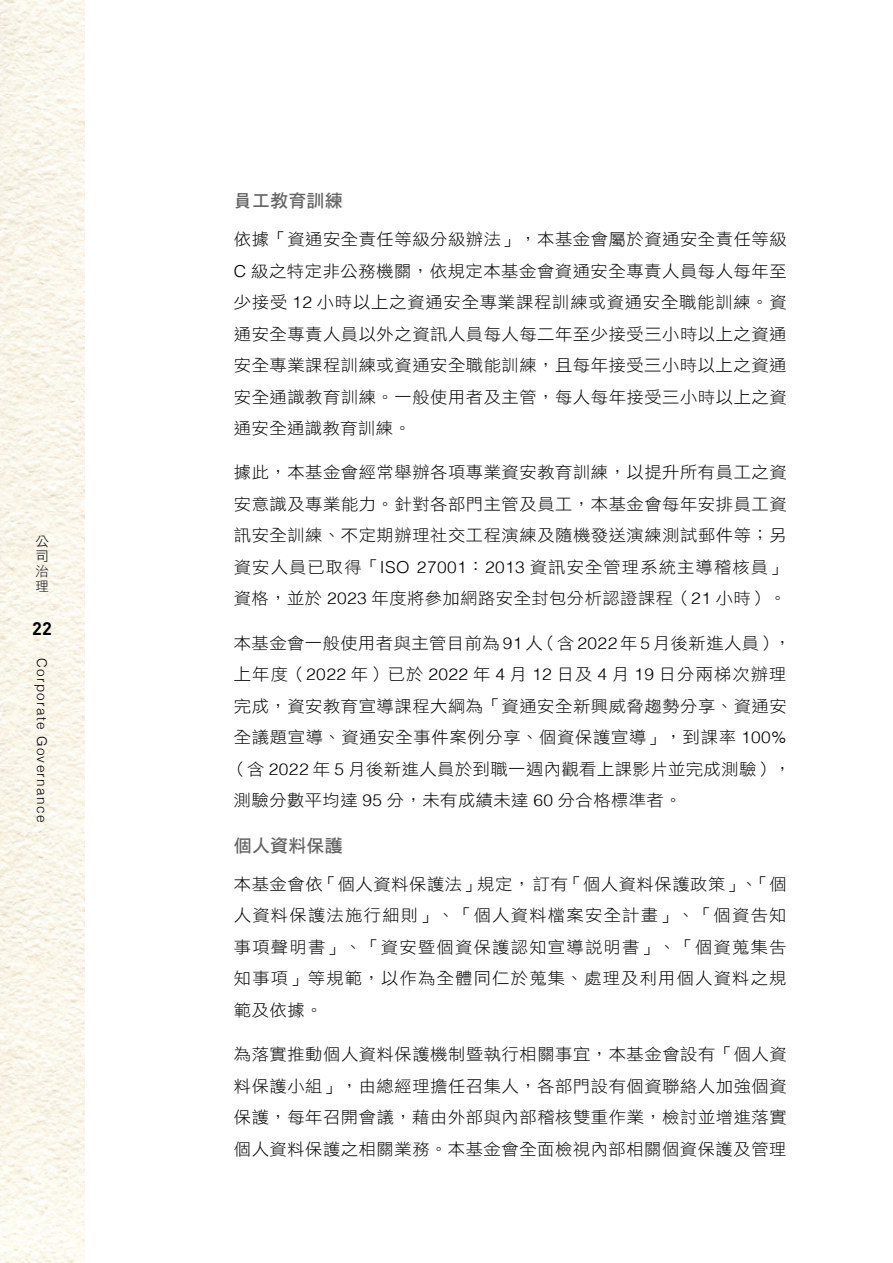
<style>
.page{position:relative;width:893px;height:1263px;background:#fff}
.page>*{position:absolute;margin:0;border:0;box-sizing:border-box;transform-origin:0 0}
.t1{font:18px "DF Hei Std W7";letter-spacing:.01em;color:#656464}
.t2{font:700 18px "DIN Pro";color:#000}
.t3{font:16.5px/31.5px "DF Hei Std W3";letter-spacing:.03em;color:#000;text-align:justify;scale:1.05 1}
.t4{font:300 13.5px "Helvetica";letter-spacing:.1em;color:#000}
.t5{font:13.5px/14.9px "DF Hei Std W3";color:#000;text-align:justify}
.s1{font-family:"Helvetica";font-weight:300}
</style>
<div class="page">
<img style="left:0;top:0;width:85px;height:1263px">
<p class="t5" style="left:35px;top:534px;width:14px">公司治理</p>
<p class="t2" style="left:32px;top:616px;width:21px">22</p>
<p class="t4" style="left:54px;top:658px;width:166px;rotate:90deg">Corporate Governance</p>
<p class="t1" style="left:234px;top:191px;width:110px">員工教育訓練</p>
<p class="t3" style="left:234px;top:223px;width:528px">依據「資通安全責任等級分級辦法」，本基金會屬於資通安全責任等級<span class="s1">C</span> 級之特定非公務機關，依規定本基金會資通安全專責人員每人每年至少接受 <span class="s1">12</span> 小時以上之資通安全專業課程訓練或資通安全職能訓練。資通安全專責人員以外之資訊人員每人每二年至少接受三小時以上之資通安全專業課程訓練或資通安全職能訓練，且每年接受三小時以上之資通安全通識教育訓練。一般使用者及主管，每人每年接受三小時以上之資通安全通識教育訓練。</p>
<p class="t3" style="left:234px;top:456px;width:528px">據此，本基金會經常舉辦各項專業資安教育訓練，以提升所有員工之資安意識及專業能力。針對各部門主管及員工，本基金會每年安排員工資訊安全訓練、不定期辦理社交工程演練及隨機發送演練測試郵件等；另資安人員已取得「<span class="s1">ISO 27001</span>：<span class="s1">2013</span> 資訊安全管理系統主導稽核員」資格，並於 <span class="s1">2023</span> 年度將參加網路安全封包分析認證課程（<span class="s1">21</span> 小時）。</p>
<p class="t3" style="left:229px;top:627px;width:536px;text-align:left">本基金會一般使用者與主管目前為 <span class="s1">91</span> 人（含 <span class="s1">2022</span> 年 <span class="s1">5</span> 月後新進人員），上年度（<span class="s1">2022</span> 年）已於 <span class="s1">2022</span> 年 <span class="s1">4</span> 月 <span class="s1">12</span> 日及 <span class="s1">4</span> 月 <span class="s1">19</span> 日分兩梯次辦理完成，資安教育宣導課程大綱為「資通安全新興威脅趨勢分享、資通安全議題宣導、資通安全事件案例分享、個資保護宣導」，到課率 <span class="s1">100%</span>（含 <span class="s1">2022</span> 年 <span class="s1">5</span> 月後新進人員於到職一週內觀看上課影片並完成測驗），測驗分數平均達 <span class="s1">95</span> 分，未有成績未達 <span class="s1">60</span> 分合格標準者。</p>
<p class="t1" style="left:234px;top:835px;width:110px">個人資料保護</p>
<p class="t3" style="left:234px;top:868px;width:528px">本基金會依「個人資料保護法」規定，訂有「個人資料保護政策」、「個人資料保護法施行細則」、「個人資料檔案安全計畫」、「個資告知事項聲明書」、「資安暨個資保護認知宣導說明書」、「個資蒐集告知事項」等規範，以作為全體同仁於蒐集、處理及利用個人資料之規範及依據。</p>
<p class="t3" style="left:234px;top:1038px;width:528px">為落實推動個人資料保護機制暨執行相關事宜，本基金會設有「個人資料保護小組」，由總經理擔任召集人，各部門設有個資聯絡人加強個資保護，每年召開會議，藉由外部與內部稽核雙重作業，檢討並增進落實個人資料保護之相關業務。本基金會全面檢視內部相關個資保護及管理</p>
</div>
